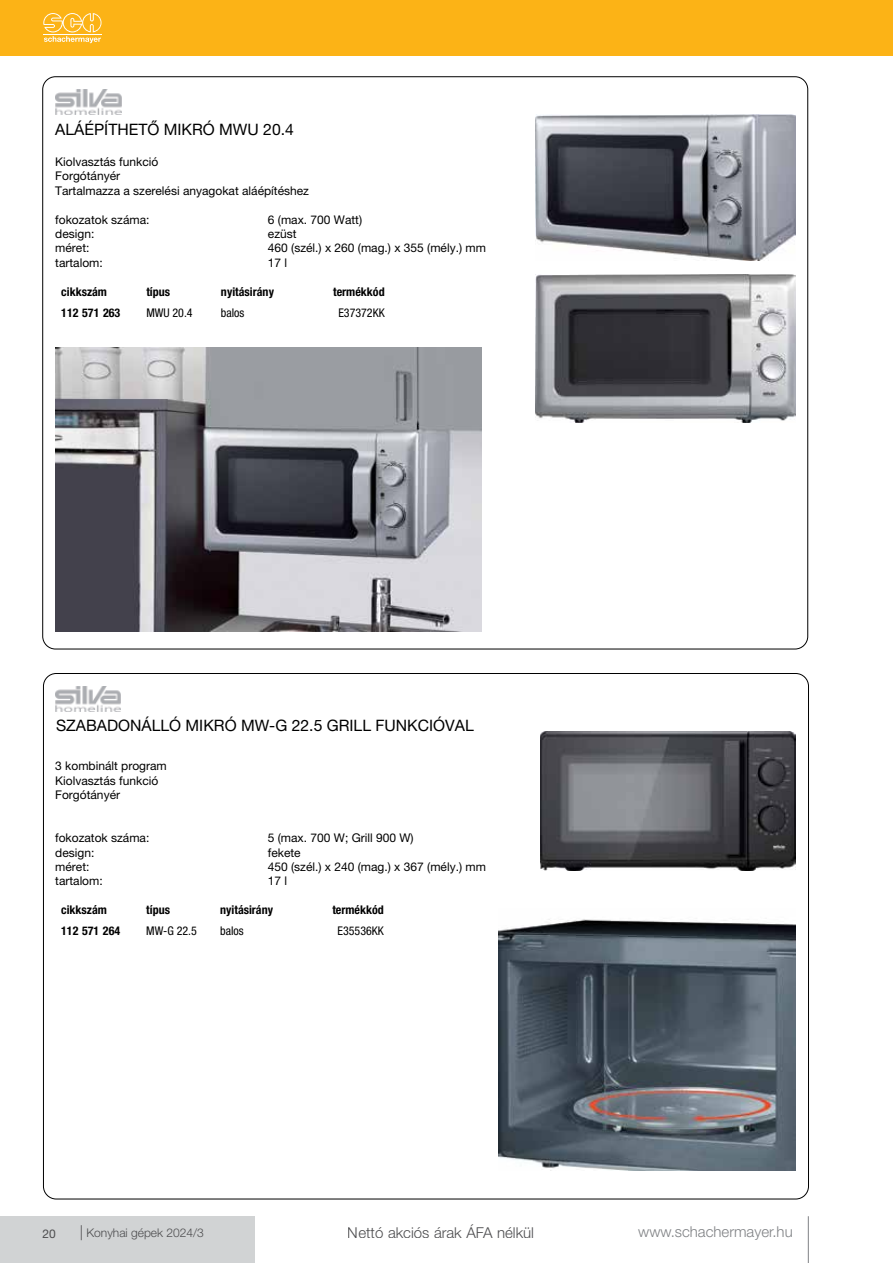
<style>
.page{position:relative;width:893px;height:1263px;background:#fff}
.page>*{position:absolute;margin:0;border:0;box-sizing:border-box;transform-origin:0 0}
.t1{font:15.75px "Helvetica Neue LT Pro";color:#000}
.t2{font:300 15px "Helvetica Neue LT Pro";color:#4d4d4f}
.t3{font:300 15px "Helvetica Neue LT Pro";color:#808285}
.t4{font:12px/14.4px "Helvetica Neue LT Pro";color:#000}
.t5{font:700 condensed 12px "Helvetica Neue LT Pro";color:#000}
.t6{font:condensed 12px "Helvetica Neue LT Pro";color:#000}
.t7{font:300 12px "Helvetica Neue LT Pro";color:#4d4d4f}
.t8{font:12px "Helvetica Neue LT Pro";color:#4d4d4f}
.s1{font-size:15px}
</style>
<div class="page">
<div style="left:0;top:0;width:893px;height:55px;background:#fcb316"></div>
<svg style="left:43px;top:13px;width:59px;height:30px"></svg>
<hr style="left:43px;top:34px;width:59px;height:1px;background:#fff">
<div style="left:0;top:1216px;width:255px;height:47px;background:#d1d3d4"></div>
<hr style="left:808px;top:1216px;width:1px;height:47px;background:#808285">
<img style="left:56px;top:89px;width:65px;height:26px">
<img style="left:536px;top:115px;width:259px;height:145px">
<img style="left:536px;top:275px;width:259px;height:148px">
<img style="left:56px;top:348px;width:425px;height:283px">
<img style="left:55px;top:686px;width:65px;height:25px">
<img style="left:540px;top:731px;width:255px;height:139px">
<img style="left:499px;top:919px;width:296px;height:252px">
<h1 class="t1" style="left:55px;top:120px;width:240px">ALÁÉPÍTHETŐ MIKRÓ MWU 20.4</h1>
<p class="t4" style="left:55px;top:154px;width:255px">Kiolvasztás funkció<br>Forgótányér<br>Tartalmazza a szerelési anyagokat aláépítéshez</p>
<p class="t4" style="left:55px;top:212px;width:96px">fokozatok száma:</p>
<p class="t4" style="left:268px;top:212px;width:96px">6 (max. 700 Watt)</p>
<p class="t4" style="left:55px;top:226px;width:41px">design:</p>
<p class="t4" style="left:268px;top:226px;width:30px">ezüst</p>
<p class="t4" style="left:55px;top:241px;width:36px">méret:</p>
<p class="t4" style="left:268px;top:241px;width:220px">460 (szél.) x 260 (mag.) x 355 (mély.) mm</p>
<p class="t4" style="left:55px;top:255px;width:49px">tartalom:</p>
<p class="t4" style="left:268px;top:255px;width:21px">17 l</p>
<p class="t5" style="left:61px;top:284px;width:47px">cikkszám</p>
<p class="t5" style="left:146px;top:284px;width:25px">típus</p>
<p class="t5" style="left:221px;top:284px;width:55px">nyitásirány</p>
<p class="t5" style="left:333px;top:284px;width:53px">termékkód</p>
<p class="t5" style="left:61px;top:305px;width:61px">112 571 263</p>
<p class="t6" style="left:146px;top:306px;width:48px">MWU 20.4</p>
<p class="t6" style="left:221px;top:306px;width:25px">balos</p>
<p class="t6" style="left:338px;top:306px;width:48px">E37372KK</p>
<h1 class="t1" style="left:56px;top:716px;width:419px">SZABADONÁLLÓ MIKRÓ MW-G 22.5 GRILL FUNKCIÓVAL</h1>
<p class="t4" style="left:55px;top:758px;width:113px">3 kombinált program<br>Kiolvasztás funkció<br>Forgótányér</p>
<p class="t4" style="left:55px;top:830px;width:96px">fokozatok száma:</p>
<p class="t4" style="left:268px;top:830px;width:147px">5 (max. 700 W; Grill 900 W)</p>
<p class="t4" style="left:55px;top:845px;width:41px">design:</p>
<p class="t4" style="left:268px;top:845px;width:34px">fekete</p>
<p class="t4" style="left:55px;top:859px;width:36px">méret:</p>
<p class="t4" style="left:268px;top:859px;width:220px">450 (szél.) x 240 (mag.) x 367 (mély.) mm</p>
<p class="t4" style="left:55px;top:874px;width:49px">tartalom:</p>
<p class="t4" style="left:268px;top:874px;width:21px">17 l</p>
<p class="t5" style="left:61px;top:903px;width:47px">cikkszám</p>
<p class="t5" style="left:146px;top:903px;width:25px">típus</p>
<p class="t5" style="left:220px;top:903px;width:55px">nyitásirány</p>
<p class="t5" style="left:332px;top:903px;width:53px">termékkód</p>
<p class="t5" style="left:61px;top:924px;width:61px">112 571 264</p>
<p class="t6" style="left:146px;top:924px;width:52px">MW-G 22.5</p>
<p class="t6" style="left:220px;top:924px;width:25px">balos</p>
<p class="t6" style="left:338px;top:924px;width:48px">E35536KK</p>
<p class="t8" style="left:43px;top:1226px;width:15px">20</p>
<p class="t7" style="left:80px;top:1226px;width:126px"><span class="s1">|</span> Konyhai gépek 2024/3</p>
<p class="t2" style="left:348px;top:1223px;width:188px">Nettó akciós árak ÁFA nélkül</p>
<p class="t3" style="left:638px;top:1223px;width:156px">www.schachermayer.hu</p>
</div>
